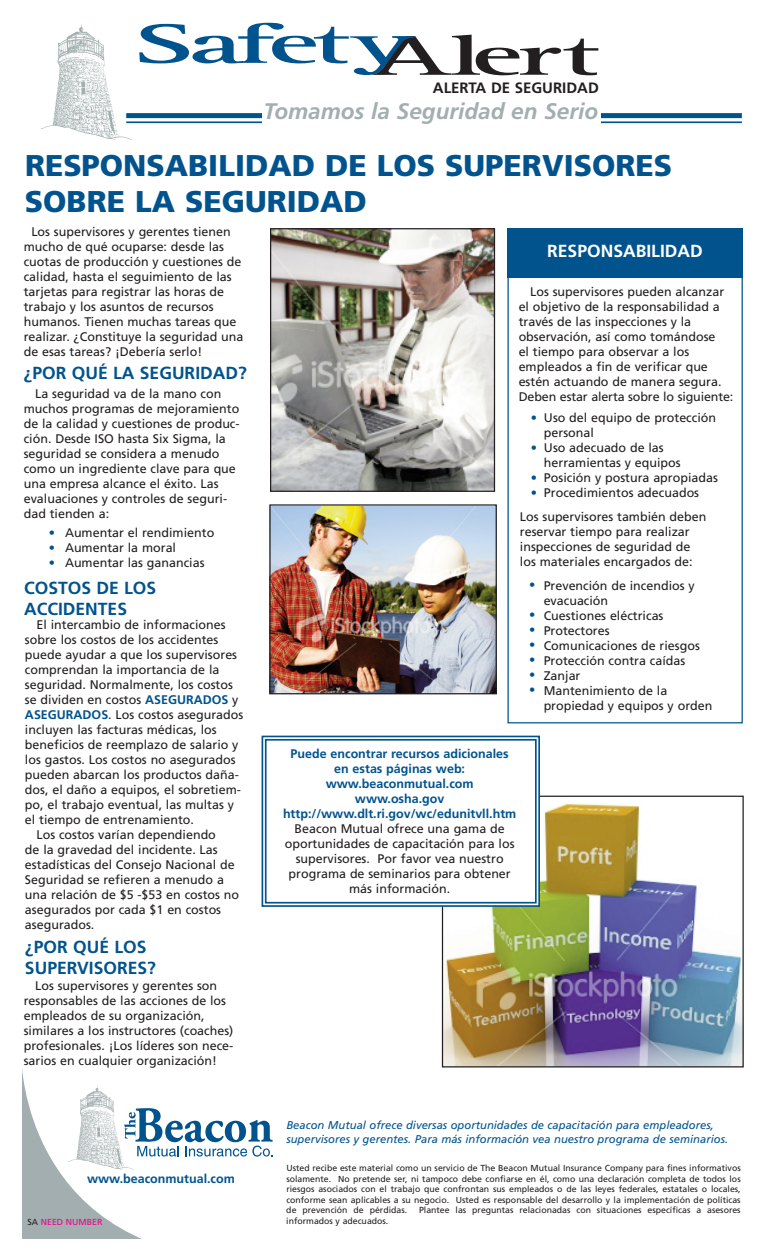
<style>
.page{position:relative;width:765px;height:1260px;background:#fff}
.page>*{position:absolute;margin:0;border:0;box-sizing:border-box;transform-origin:0 0}
.t1{font:900 30px/36px "Frutiger";color:#00538d}
.t2{font:italic 700 22.5px "Frutiger";color:#a2aeaf}
.t3{font:700 17.5px/21px "Frutiger";color:#00538d}
.t4{font:700 17.5px "Frutiger";color:#fff}
.t5{font:700 15px "Frutiger";color:#231f20}
.t6{font:12.5px/15px "Frutiger";color:#231f20}
.t7{font:700 12.5px/15px "Frutiger";color:#00538d;text-align:center}
.t8{font:12.5px/15px "Frutiger";color:#00538d;text-align:justify}
.t9{font:italic 11.25px/13.5px "Frutiger";color:#00538d}
.t10{font:8.75px/10.5px "Frutiger";color:#231f20;text-align:justify}
.t11{font:8.75px "Frutiger";color:#ed028c}
.s1{font-weight:700;color:#00538d}
.s2{color:#231f20}
</style>
<div class="page">
<img style="left:444px;top:803px;width:298px;height:263px">
<div style="left:442px;top:796px;width:302px;height:272px;border:1px solid #231f20"></div>
<img style="left:41px;top:24px;width:96px;height:117px">
<div style="left:126px;top:113px;width:616px;height:5px;background:#00538d"></div>
<hr style="left:126px;top:121px;width:616px;height:2px;background:#00538d">
<svg style="left:22px;top:1069px;width:251px;height:169px"></svg>
<div style="left:507px;top:228px;width:236px;height:50px;background:#00538d"></div>
<img style="left:272px;top:230px;width:221px;height:260px">
<div style="left:270px;top:228px;width:225px;height:264px;border:1px solid #231f20"></div>
<img style="left:271px;top:506px;width:224px;height:186px">
<div style="left:269px;top:504px;width:228px;height:190px;border:1px solid #231f20"></div>
<div style="left:267px;top:741px;width:268px;height:161px;background:#fff"></div>
<div style="left:262px;top:736px;width:278px;height:171px;border:2px solid #00538d"></div>
<div style="left:265px;top:739px;width:272px;height:165px;border:2px solid #00538d"></div>
<svg style="left:139px;top:23px;width:459px;height:52px"></svg>
<div style="left:262px;top:101px;width:339px;height:28px;background:#fff"></div>
<p class="t5" style="left:433px;top:81px;width:168px">ALERTA DE SEGURIDAD</p>
<h2 class="t2" style="left:264px;top:102px;width:336px">Tomamos la Seguridad en Serio</h2>
<h1 class="t1" style="left:25px;top:150px;width:649px">RESPONSABILIDAD DE LOS SUPERVISORES<br>SOBRE LA SEGURIDAD</h1>
<p class="t6" style="left:24px;top:225px;width:221px;text-indent:8px">Los supervisores y gerentes tienen mucho de qué ocuparse: desde las cuotas de producción y cuestiones de calidad, hasta el seguimiento de las tarjetas para registrar las horas de trabajo y los asuntos de recursos humanos. Tienen muchas tareas que realizar. ¿Constituye la seguridad una de esas tareas? ¡Debería serlo!</p>
<h3 class="t4" style="left:547px;top:243px;width:157px">RESPONSABILIDAD</h3>
<p class="t6" style="left:519px;top:285px;width:216px;text-indent:11px">Los supervisores pueden alcanzar el objetivo de la responsabilidad a través de las inspecciones y la observación, así como tomándose<br>el tiempo para observar a los empleados a fin de verificar que estén actuando de manera segura.<br>Deben estar alerta sobre lo siguiente:</p>
<h3 class="t3" style="left:24px;top:364px;width:225px">¿POR QUÉ LA SEGURIDAD?</h3>
<p class="t6" style="left:24px;top:387px;width:217px;text-indent:11px">La seguridad va de la mano con muchos programas de mejoramiento de la calidad y cuestiones de produc&shy;ción. Desde ISO hasta Six Sigma, la seguridad se considera a menudo como un ingrediente clave para que una empresa alcance el éxito. Las evaluaciones y controles de seguri&shy;dad tienden a:</p>
<p class="t6" style="left:65px;top:527px;width:151px">Aumentar el rendimiento<br>Aumentar la moral<br>Aumentar las ganancias</p>
<p class="t6" style="left:544px;top:411px;width:175px">Uso del equipo de protección personal<br>Uso adecuado de las herramientas y equipos<br>Posición y postura apropiadas<br>Procedimientos adecuados</p>
<p class="t8" style="left:531px;top:411px;width:8px">•</p>
<p class="t8" style="left:531px;top:441px;width:8px">•</p>
<p class="t8" style="left:531px;top:471px;width:8px">• •</p>
<p class="t6" style="left:520px;top:510px;width:188px">Los supervisores también deben reservar tiempo para realizar inspecciones de seguridad de los materiales encargados de:</p>
<p class="t6" style="left:544px;top:579px;width:170px">Prevención de incendios y evacuación<br>Cuestiones eléctricas<br>Protectores<br>Comunicaciones de riesgos<br>Protección contra caídas<br>Zanjar<br>Mantenimiento de la propiedad y equipos y orden</p>
<p class="t8" style="left:49px;top:526px;width:8px">• • •</p>
<h3 class="t3" style="left:24px;top:579px;width:134px">COSTOS DE LOS<br>ACCIDENTES</h3>
<p class="t6" style="left:36px;top:618px;width:191px">El intercambio de informaciones</p>
<p class="t6" style="left:25px;top:633px;width:195px">sobre los costos de los accidentes</p>
<p class="t6" style="left:25px;top:648px;width:214px">puede ayudar a que los supervisores</p>
<p class="t6" style="left:25px;top:663px;width:196px">comprendan la importancia de la</p>
<p class="t6" style="left:25px;top:678px;width:209px">seguridad. Normalmente, los costos</p>
<p class="t6" style="left:25px;top:693px;width:215px">se dividen en costos <span class="s1">ASEGURADOS</span> y</p>
<p class="t6" style="left:25px;top:708px;width:220px"><span class="s1">ASEGURADOS</span>. Los costos asegurados</p>
<p class="t6" style="left:25px;top:723px;width:193px">incluyen las facturas médicas, los</p>
<p class="t6" style="left:25px;top:738px;width:215px">beneficios de reemplazo de salario y</p>
<p class="t6" style="left:25px;top:753px;width:212px">los gastos. Los costos no asegurados</p>
<p class="t6" style="left:25px;top:768px;width:215px">pueden abarcan los productos daña-</p>
<p class="t6" style="left:25px;top:783px;width:217px">dos, el daño a equipos, el sobretiem-</p>
<p class="t6" style="left:25px;top:798px;width:211px">po, el trabajo eventual, las multas y</p>
<p class="t6" style="left:25px;top:813px;width:171px">el tiempo de entrenamiento.</p>
<p class="t6" style="left:36px;top:828px;width:181px">Los costos varían dependiendo</p>
<p class="t6" style="left:25px;top:843px;width:194px">de la gravedad del incidente. Las</p>
<p class="t6" style="left:25px;top:858px;width:211px">estadísticas del Consejo Nacional de</p>
<p class="t6" style="left:25px;top:873px;width:200px">Seguridad se refieren a menudo a</p>
<p class="t6" style="left:25px;top:888px;width:216px">una relación de $5 -$53 en costos no</p>
<p class="t6" style="left:25px;top:903px;width:198px">asegurados por cada $1 en costos</p>
<p class="t6" style="left:25px;top:918px;width:71px">asegurados.</p>
<h3 class="t3" style="left:25px;top:938px;width:132px">¿POR QUÉ LOS<br>SUPERVISORES?</h3>
<p class="t6" style="left:24px;top:979px;width:211px;text-indent:12px">Los supervisores y gerentes son responsables de las acciones de los empleados de su organización, similares a los instructores (coaches) profesionales. ¡Los líderes son nece&shy;sarios en cualquier organización!</p>
<p class="t8" style="left:529px;top:578px;width:8px">•</p>
<p class="t8" style="left:529px;top:608px;width:8px">• • • • • •</p>
<p class="t7" style="left:283px;top:747px;width:235px">Puede encontrar recursos adicionales en estas páginas web: www.beaconmutual.com www.osha.gov http://www.dlt.ri.gov/wc/edunitvll.htm</p>
<p class="t6" style="left:285px;top:822px;width:231px;text-align:center">Beacon Mutual ofrece una gama de oportunidades de capacitación para los supervisores. Por favor vea nuestro programa de seminarios para obtener más información.</p>
<p class="t9" style="left:286px;top:1119px;width:443px">Beacon Mutual ofrece diversas oportunidades de capacitación para empleadores, supervisores y gerentes. Para más información vea nuestro programa de seminarios.</p>
<p class="t7" style="left:87px;top:1172px;width:149px">www.beaconmutual.com</p>
<p class="t10" style="left:286px;top:1164px;width:456px">Usted recibe este material como un servicio de The Beacon Mutual Insurance Company para fines informativos solamente. No pretende ser, ni tampoco debe confiarse en él, como una declaración completa de todos los riesgos asociados con el trabajo que confrontan sus empleados o de las leyes federales, estatales o locales, conforme sean aplicables a su negocio. Usted es responsable del desarrollo y la implementación de políticas de prevención de pérdidas.</p>
<p class="t10" style="left:419px;top:1206px;width:323px">Plantee las preguntas relacionadas con situaciones específicas a asesores</p>
<p class="t11" style="left:28px;top:1218px;width:76px"><span class="s2">SA</span> NEED NUMBER</p>
<p class="t10" style="left:286px;top:1216px;width:104px">informados y adecuados.</p>
</div>
